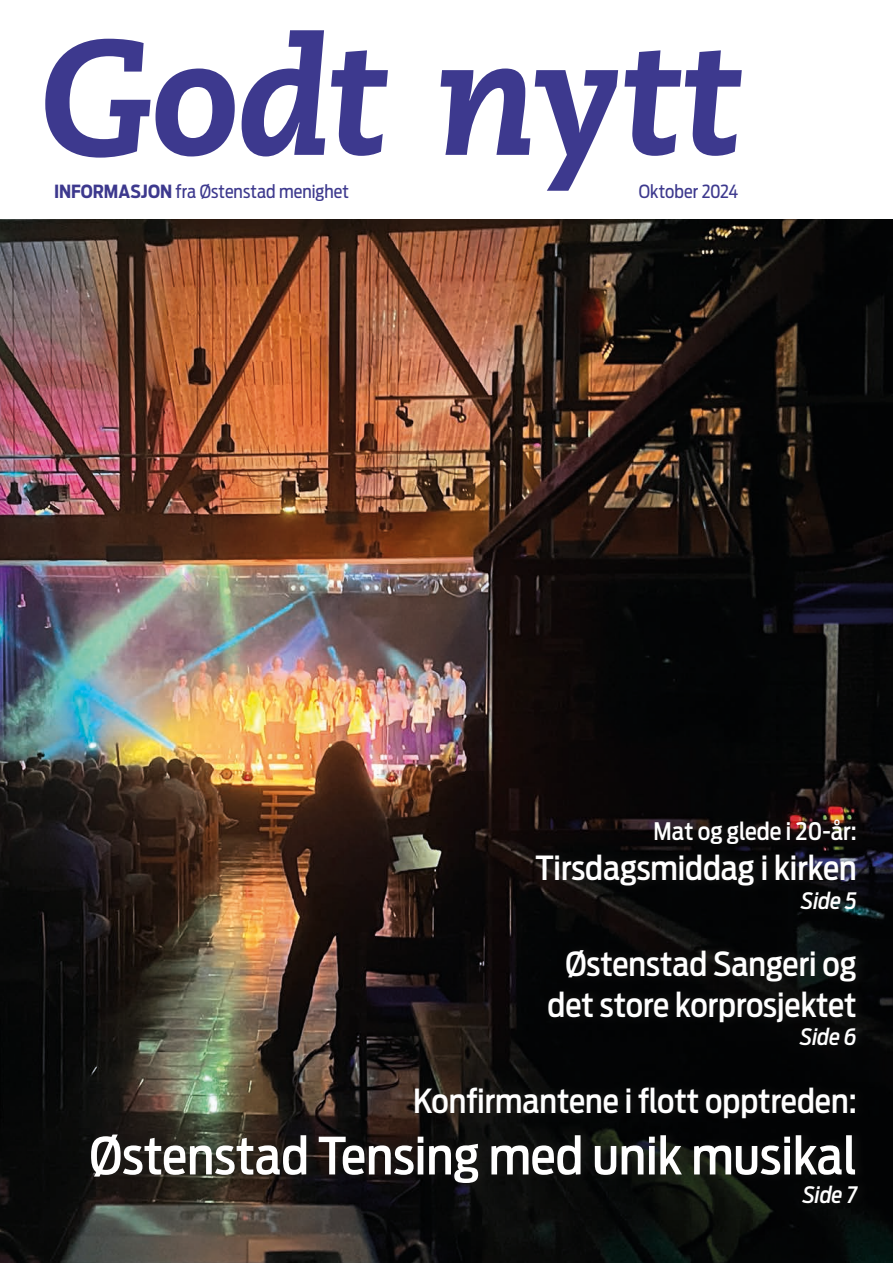
<style>
.page{position:relative;width:893px;height:1263px;background:#fff}
.page>*{position:absolute;margin:0;border:0;box-sizing:border-box;transform-origin:0 0}
.t1{font:500 51px "Antenna Cond";color:#fff}
.t2{font:500 33px/40.5px "Antenna Cond";color:#fff;text-align:center}
.t3{font:500 24px "Antenna Cond";color:#fff}
.t4{font:italic 500 22.5px "Antenna Cond";color:#fff}
.t5{font:18px "Antenna Cond";color:#3d398e}
.s1{font-weight:700}
</style>
<div class="page">
<img style="left:0;top:220px;width:893px;height:1043px">
<svg style="left:45px;top:30px;width:697px;height:161px"></svg>
<div style="left:86px;top:811px;width:784px;height:400px;background:#1d1d1b;opacity:.76"></div>
<p class="t5" style="left:54px;top:181px;width:296px"><span class="s1">INFORMASJON</span> fra Østenstad menighet</p>
<p class="t5" style="left:639px;top:181px;width:101px">Oktober 2024</p>
<p class="t3" style="left:654px;top:817px;width:205px">Mat og glede i 20-år:</p>
<p class="t2" style="left:535px;top:848px;width:323px">Tirsdagsmiddag i kirken</p>
<p class="t4" style="left:801px;top:887px;width:57px">Side 5</p>
<p class="t2" style="left:547px;top:944px;width:311px">Østenstad Sangeri og det store korprosjektet</p>
<p class="t4" style="left:800px;top:1024px;width:58px">Side 6</p>
<p class="t2" style="left:413px;top:1081px;width:445px">Konfirmantene i flott opptreden:</p>
<h1 class="t1" style="left:90px;top:1126px;width:769px">Østenstad Tensing med unik musikal</h1>
<p class="t4" style="left:803px;top:1181px;width:56px">Side 7</p>
</div>
